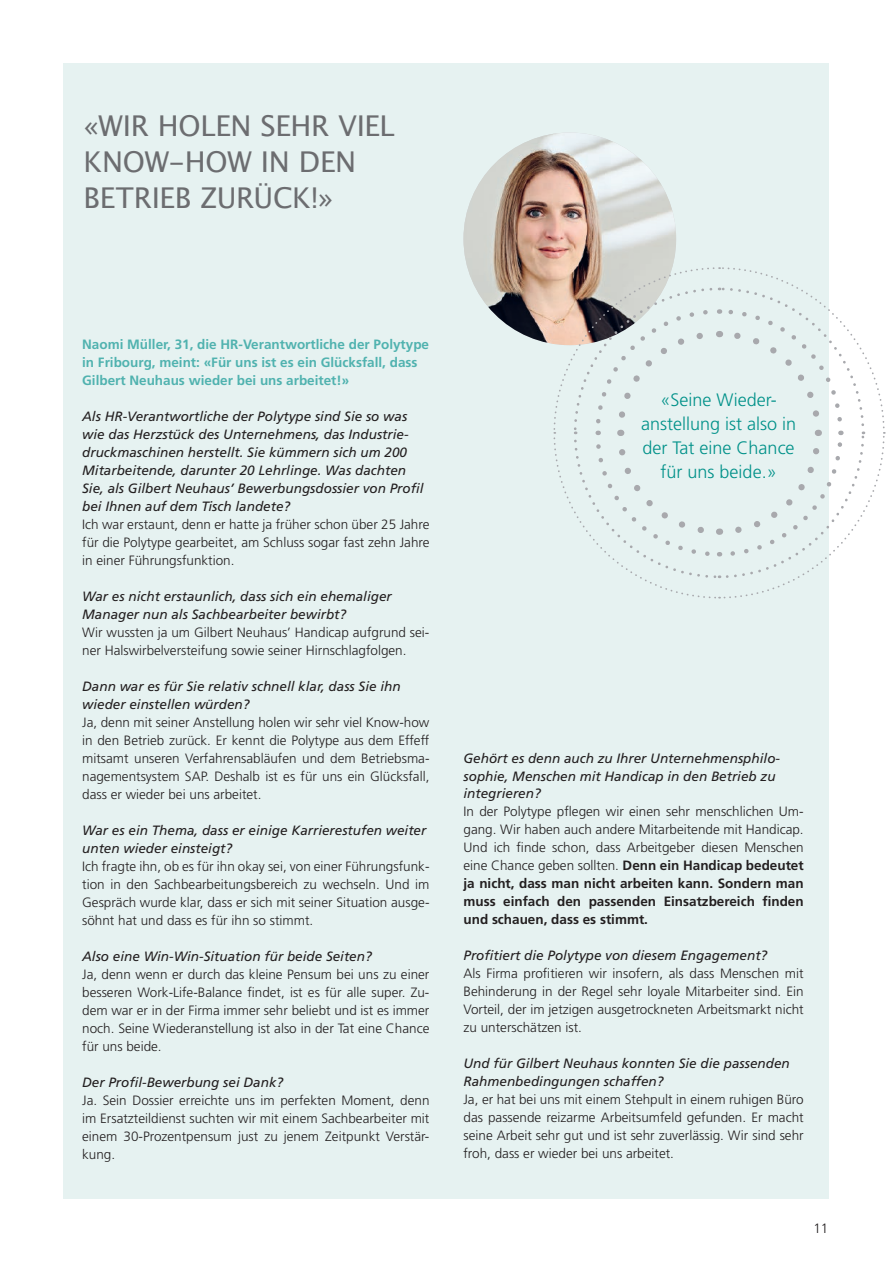
<style>
.page{position:relative;width:893px;height:1263px;background:#fff}
.page>*{position:absolute;margin:0;border:0;box-sizing:border-box;transform-origin:0 0}
.t1{font:28.5px/36px "Lucida San Rom";letter-spacing:-.01em;color:#6c6d70}
.t2{font:300 18px/24px "Frutiger LT Std";color:#009189;text-align:center}
.t3{font:300 13.5px/18px "Frutiger LT Std";color:#231f20;text-align:justify}
.t4{font:italic 13.5px/18px "Frutiger LT Std";color:#231f20}
.t5{font:700 13.5px/18px "Frutiger LT Std";color:#50b2af}
.s1{font-weight:700}
</style>
<div class="page">
<div style="left:64px;top:64px;width:765px;height:1135px;background:#e6f2f1"></div>
<img style="left:463px;top:133px;width:213px;height:212px;border-radius:106px">
<svg style="left:552px;top:266px;width:334px;height:333px"></svg>
<div style="left:632px;top:349px;width:174px;height:173px;background:#e6f2f1;border-radius:50%"></div>
<h1 class="t1" style="left:84px;top:108px;width:313px">«WIR HOLEN SEHR VIEL<br>KNOW-HOW IN DEN<br>BETRIEB ZURÜCK!»</h1>
<p class="t5" style="left:82px;top:335px;width:348px">Naomi Müller, 31, die HR-Verantwortliche der Polytype in Fribourg, meint: «Für uns ist es ein Glücksfall, dass<br>Gilbert Neuhaus wieder bei uns arbeitet!»</p>
<p class="t4" style="left:82px;top:407px;width:343px">Als HR-Verantwortliche der Polytype sind Sie so was wie das Herzstück des Unternehmens, das Industrie&shy;druckmaschinen herstellt. Sie kümmern sich um 200<br>Mitarbeitende, darunter 20 Lehrlinge. Was dachten Sie, als Gilbert Neuhaus’ Bewerbungsdossier von Profil bei Ihnen auf dem Tisch landete?</p>
<p class="t3" style="left:82px;top:515px;width:349px">Ich war erstaunt, denn er hatte ja früher schon über 25 Jahre für die Polytype gearbeitet, am Schluss sogar fast zehn Jahre in einer Führungsfunktion.</p>
<p class="t4" style="left:82px;top:587px;width:311px">War es nicht erstaunlich, dass sich ein ehemaliger<br>Manager nun als Sachbearbeiter bewirbt?</p>
<p class="t3" style="left:82px;top:623px;width:349px">Wir wussten ja um Gilbert Neuhaus’ Handicap aufgrund sei&shy;ner Halswirbelversteifung sowie seiner Hirnschlagfolgen.</p>
<p class="t4" style="left:82px;top:677px;width:320px">Dann war es für Sie relativ schnell klar, dass Sie ihn wieder einstellen würden?</p>
<p class="t3" style="left:82px;top:713px;width:349px">Ja, denn mit seiner Anstellung holen wir sehr viel Know-how in den Betrieb zurück. Er kennt die Polytype aus dem Effeff mitsamt unseren Verfahrensabläufen und dem Betriebsma&shy;nagementsystem SAP. Deshalb ist es für uns ein Glücksfall, dass er wieder bei uns arbeitet.</p>
<p class="t4" style="left:82px;top:821px;width:346px">War es ein Thema, dass er einige Karrierestufen weiter unten wieder einsteigt?</p>
<p class="t3" style="left:82px;top:857px;width:349px">Ich fragte ihn, ob es für ihn okay sei, von einer Führungsfunk&shy;tion in den Sachbearbeitungsbereich zu wechseln. Und im Gespräch wurde klar, dass er sich mit seiner Situation ausge&shy;söhnt hat und dass es für ihn so stimmt.</p>
<p class="t4" style="left:82px;top:947px;width:291px">Also eine Win-Win-Situation für beide Seiten?</p>
<p class="t3" style="left:82px;top:965px;width:349px">Ja, denn wenn er durch das kleine Pensum bei uns zu einer besseren Work-Life-Balance findet, ist es für alle super. Zu&shy;dem war er in der Firma immer sehr beliebt und ist es immer noch. Seine Wiederanstellung ist also in der Tat eine Chance für uns beide.</p>
<p class="t4" style="left:82px;top:1073px;width:203px">Der Profil-Bewerbung sei Dank?</p>
<p class="t3" style="left:82px;top:1091px;width:349px">Ja. Sein Dossier erreichte uns im perfekten Moment, denn im Ersatzteildienst suchten wir mit einem Sachbearbeiter mit einem 30-Prozentpensum just zu jenem Zeitpunkt Verstär&shy;kung.</p>
<h2 class="t2" style="left:641px;top:388px;width:157px">«Seine Wieder&shy;anstellung ist also in der Tat eine Chance für uns beide.»</h2>
<p class="t4" style="left:463px;top:749px;width:318px">Gehört es denn auch zu Ihrer Unternehmensphilo&shy;sophie, Menschen mit Handicap in den Betrieb zu integrieren?</p>
<p class="t3" style="left:463px;top:803px;width:342px">In der Polytype pflegen wir einen sehr menschlichen Um&shy;gang. Wir haben auch andere Mitarbeitende mit Handicap.<br>Und ich finde schon, dass Arbeitgeber diesen Menschen eine Chance geben sollten. <span class="s1">Denn ein Handicap bedeutet ja nicht, dass man nicht arbeiten kann. Sondern man muss einfach den passenden Einsatzbereich finden und schauen, dass es stimmt.</span></p>
<p class="t4" style="left:463px;top:947px;width:305px">Profitiert die Polytype von diesem Engagement?</p>
<p class="t3" style="left:463px;top:965px;width:342px">Als Firma profitieren wir insofern, als dass Menschen mit Behinderung in der Regel sehr loyale Mitarbeiter sind. Ein Vorteil, der im jetzigen ausgetrockneten Arbeitsmarkt nicht zu unterschätzen ist.</p>
<p class="t4" style="left:463px;top:1055px;width:328px">Und für Gilbert Neuhaus konnten Sie die passenden<br>Rahmenbedingungen schaffen?</p>
<p class="t3" style="left:463px;top:1091px;width:342px">Ja, er hat bei uns mit einem Stehpult in einem ruhigen Büro das passende reizarme Arbeitsumfeld gefunden. Er macht seine Arbeit sehr gut und ist sehr zuverlässig. Wir sind sehr froh, dass er wieder bei uns arbeitet.</p>
<p class="t3" style="left:813px;top:1219px;width:17px">11</p>
</div>
